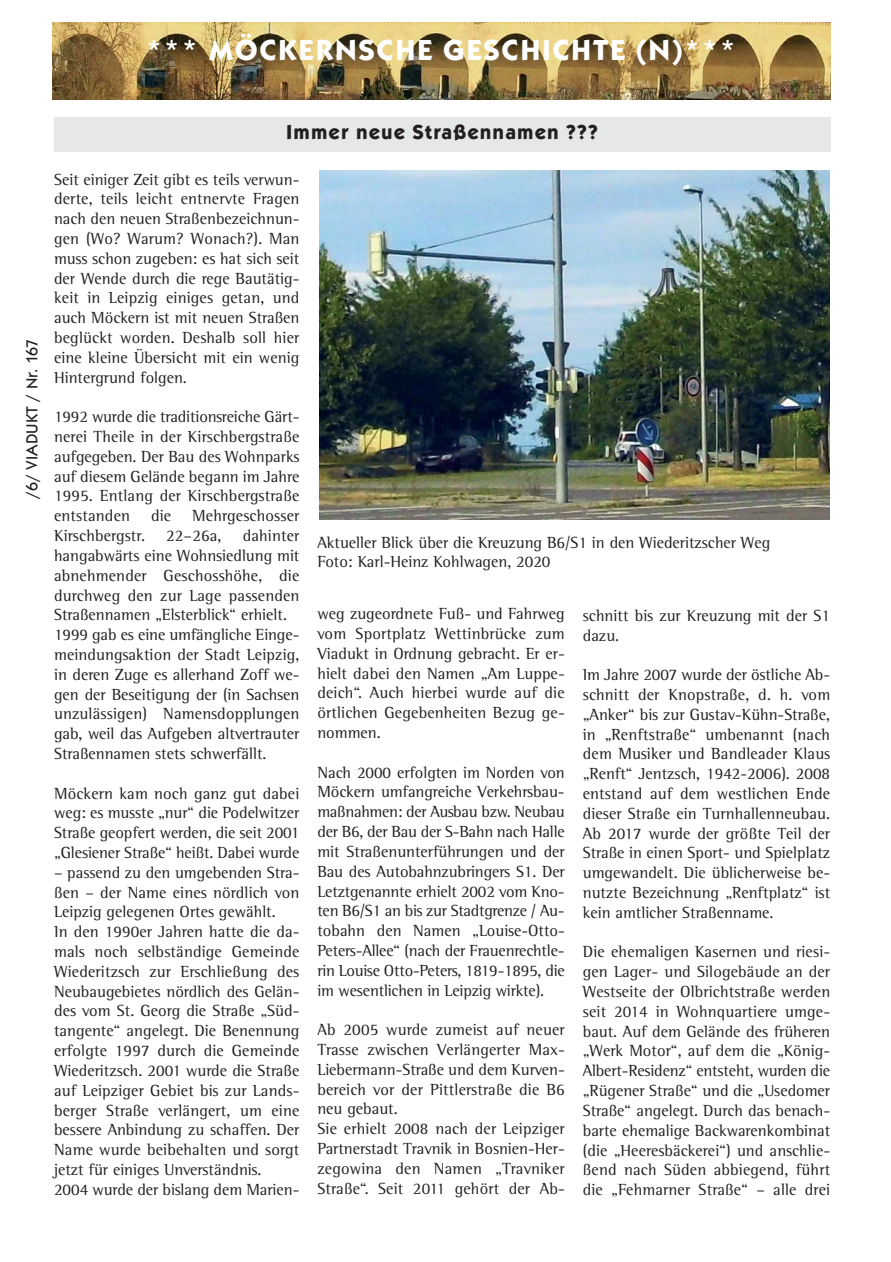
<style>
.page{position:relative;width:891px;height:1262px;background:#fff}
.page>*{position:absolute;margin:0;border:0;box-sizing:border-box;transform-origin:0 0}
.t1{font:700 30px "Kabel Itc T";letter-spacing:.05em;color:#fff}
.t2{font:700 21px "Kabel Itc T";letter-spacing:.05em;color:#231f20}
.t3{font:16.5px/19.8px "Rotis Semi Serif";color:#231f20;text-align:justify}
.t4{font:500 16.5px "Kabel Itc T";color:#231f20}
</style>
<div class="page">
<img style="left:52px;top:22px;width:779px;height:498px">
<h1 class="t1" style="left:146px;top:40px;width:592px">*** MÖCKERNSCHE GESCHICHTE (N)***</h1>
<p class="t2" style="left:286px;top:125px;width:313px">Immer neue Straßennamen ???</p>
<p class="t4" style="left:26px;top:499px;width:161px;rotate:-90deg">/6/ VIADUKT / Nr. 167</p>
<p class="t3" style="left:54px;top:171px;width:247px">Seit einiger Zeit gibt es teils verwun&shy;derte, teils leicht entnervte Fragen nach den neuen Straßenbezeichnun&shy;gen (Wo? Warum? Wonach?). Man muss schon zugeben: es hat sich seit der Wende durch die rege Bautätig&shy;keit in Leipzig einiges getan, und auch Möckern ist mit neuen Straßen beglückt worden. Deshalb soll hier eine kleine Übersicht mit ein wenig Hintergrund folgen.</p>
<p class="t3" style="left:54px;top:408px;width:247px">1992 wurde die traditionsreiche Gärt&shy;nerei Theile in der Kirschbergstraße aufgegeben. Der Bau des Wohnparks auf diesem Gelände begann im Jahre 1995. Entlang der Kirschbergstraße entstanden</p>
<p class="t3" style="left:151px;top:507px;width:22px">die</p>
<p class="t3" style="left:192px;top:507px;width:109px">Mehrgeschosser</p>
<p class="t3" style="left:54px;top:527px;width:247px;text-align:left;text-indent:189px">dahinter hangabwärts eine Wohnsiedlung mit abnehmender Geschosshöhe, die durchweg den zur Lage passenden<br>Straßennamen „Elsterblick“ erhielt.<br>1999 gab es eine umfängliche Einge&shy;meindungsaktion der Stadt Leipzig, in deren Zuge es allerhand Zoff we&shy;gen der Beseitigung der (in Sachsen unzulässigen) Namensdopplungen gab, weil das Aufgeben altvertrauter<br>Straßennamen stets schwerfällt.</p>
<p class="t3" style="left:54px;top:784px;width:247px">Möckern kam noch ganz gut dabei weg: es musste „nur“ die Podelwitzer Straße geopfert werden, die seit 2001 „Glesiener Straße“ heißt. Dabei wurde</p>
<p class="t3" style="left:54px;top:864px;width:247px;text-align:left">– passend zu den umgebenden Stra&shy;ßen – der Name eines nördlich von Leipzig gelegenen Ortes gewählt.<br>In den 1990er Jahren hatte die da&shy;mals noch selbständige Gemeinde Wiederitzsch zur Erschließung des Neubaugebietes nördlich des Gelän&shy;des vom St. Georg die Straße „Süd&shy;tangente“ angelegt. Die Benennung erfolgte 1997 durch die Gemeinde Wiederitzsch. 2001 wurde die Straße auf Leipziger Gebiet bis zur Lands&shy;berger Straße verlängert, um eine bessere Anbindung zu schaffen. Der Name wurde beibehalten und sorgt jetzt für einiges Unverständnis.<br>2004 wurde der bislang dem Marien-</p>
<p class="t3" style="left:54px;top:527px;width:92px">Kirschbergstr.</p>
<p class="t3" style="left:166px;top:527px;width:57px">22–26a,</p>
<p class="t3" style="left:317px;top:533px;width:454px">Aktueller Blick über die Kreuzung B6/S1 in den Wiederitzscher Weg<br>Foto: Karl-Heinz Kohlwagen, 2020</p>
<p class="t3" style="left:317px;top:605px;width:249px">weg zugeordnete Fuß- und Fahrweg vom Sportplatz Wettinbrücke zum Viadukt in Ordnung gebracht. Er er&shy;hielt dabei den Namen „Am Luppe&shy;deich“. Auch hierbei wurde auf die örtlichen Gegebenheiten Bezug ge&shy;nommen.</p>
<p class="t3" style="left:317px;top:763px;width:249px">Nach 2000 erfolgten im Norden von Möckern umfangreiche Verkehrsbau&shy;maßnahmen: der Ausbau bzw. Neubau der B6, der Bau der S-Bahn nach Halle mit Straßenunterführungen und der Bau des Autobahnzubringers S1. Der Letztgenannte erhielt 2002 vom Kno&shy;ten B6/S1 an bis zur Stadtgrenze / Au&shy;tobahn den Namen „Louise-Otto-Peters-Allee“ (nach der Frauenrechtle&shy;rin Louise Otto-Peters, 1819-1895, die im wesentlichen in Leipzig wirkte).</p>
<p class="t3" style="left:317px;top:1021px;width:249px;text-align:left">Ab 2005 wurde zumeist auf neuer<br>Trasse zwischen Verlängerter Max-<br>Liebermann-Straße und dem Kurven&shy;bereich vor der Pittlerstraße die B6 neu gebaut.<br>Sie erhielt 2008 nach der Leipziger<br>Partnerstadt Travnik in Bosnien-Her&shy;zegowina den Namen „Travniker<br>Straße“. Seit 2011 gehört der Ab-</p>
<p class="t3" style="left:583px;top:607px;width:249px">schnitt bis zur Kreuzung mit der S1 dazu.</p>
<p class="t3" style="left:583px;top:666px;width:249px">Im Jahre 2007 wurde der östliche Ab&shy;schnitt der Knopstraße, d. h. vom „Anker“ bis zur Gustav-Kühn-Straße, in „Renftstraße“ umbenannt (nach dem Musiker und Bandleader Klaus „Renft“ Jentzsch, 1942-2006). 2008 entstand auf dem westlichen Ende dieser Straße ein Turnhallenneubau.<br>Ab 2017 wurde der größte Teil der Straße in einen Sport- und Spielplatz umgewandelt. Die üblicherweise be&shy;nutzte Bezeichnung „Renftplatz“ ist kein amtlicher Straßenname.</p>
<p class="t3" style="left:583px;top:943px;width:249px">Die ehemaligen Kasernen und riesi&shy;gen Lager- und Silogebäude an der Westseite der Olbrichtstraße werden seit 2014 in Wohnquartiere umge&shy;baut. Auf dem Gelände des früheren „Werk Motor“, auf dem die „König-Albert-Residenz“ entsteht, wurden die „Rügener Straße“ und die „Usedomer Straße“ angelegt. Durch das benach&shy;barte ehemalige Backwarenkombinat (die „Heeresbäckerei“) und anschlie&shy;ßend nach Süden abbiegend, führt die „Fehmarner Straße“ – alle drei</p>
</div>
